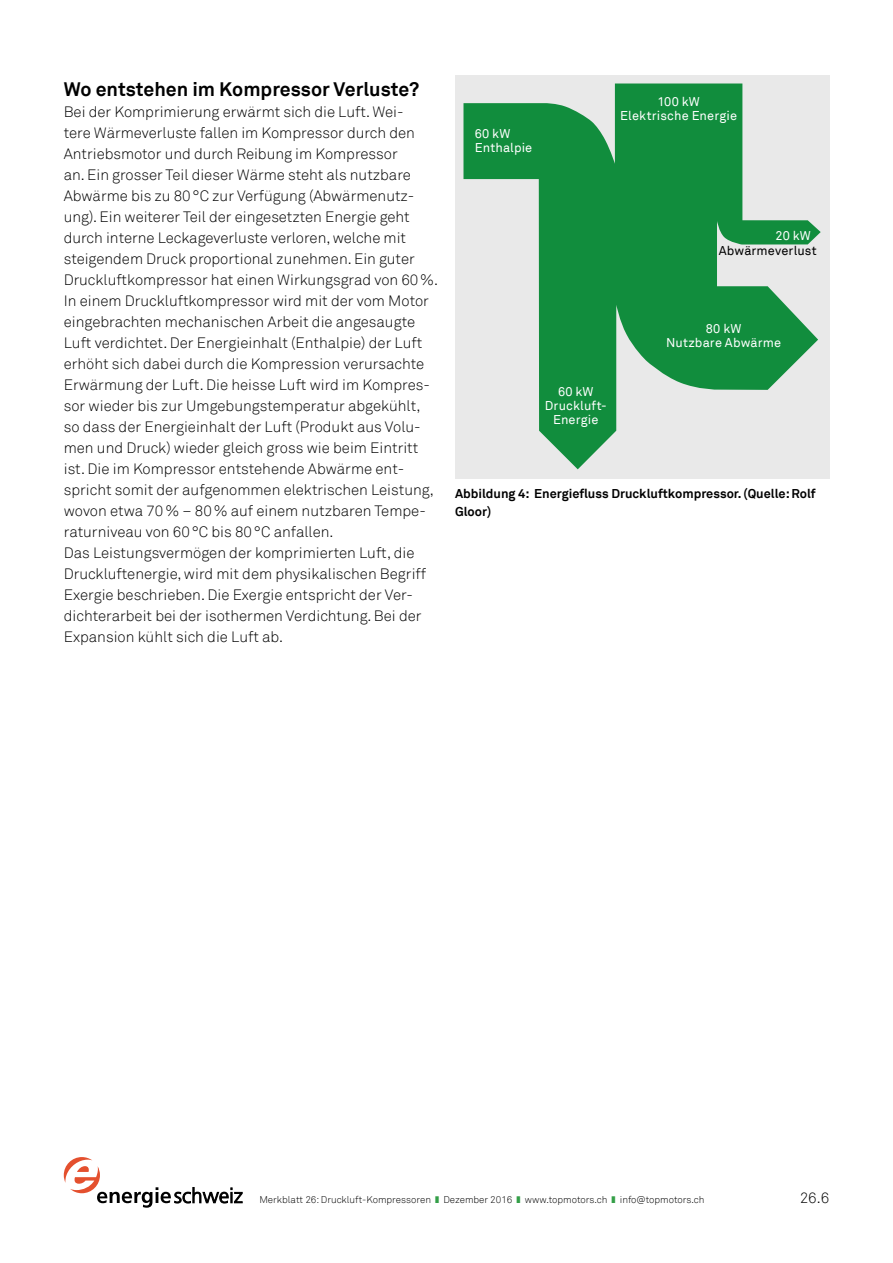
<style>
.page{position:relative;width:893px;height:1263px;background:#fff}
.page>*{position:absolute;margin:0;border:0;box-sizing:border-box;transform-origin:0 0}
.t1{font:700 19.5px "Akkurat";color:#000}
.t2{font:300 15px/21px "Akkurat";color:#000}
.t3{font:12.75px/14.1px "Akkurat";letter-spacing:.01em;color:#fff;text-align:center}
.t4{font:700 12.75px/18px "Akkurat";color:#000}
.t5{font:12.75px "Akkurat";letter-spacing:.01em;color:#000}
.t6{font:300 9.75px "Akkurat";color:#000}
</style>
<div class="page">
<svg style="left:64px;top:1157px;width:178px;height:51px"></svg>
<div style="left:455px;top:75px;width:374px;height:403px;background:#e9e9e9"></div>
<svg style="left:463px;top:84px;width:358px;height:385px;fill:#118d3d"></svg>
<h1 class="t1" style="left:64px;top:77px;width:357px">Wo entstehen im Kompressor Verluste?</h1>
<p class="t2" style="left:64px;top:102px;width:376px">Bei der Komprimierung erwärmt sich die Luft. Wei-<br>tere Wärmeverluste fallen im Kompressor durch den Antriebsmotor und durch Reibung im Kompressor<br>an. Ein grosser Teil dieser Wärme steht als nutzbare Abwärme bis zu 80°C zur Verfügung (Abwärmenutz&shy;ung). Ein weiterer Teil der eingesetzten Energie geht durch interne Leckageverluste verloren, welche mit steigendem Druck proportional zunehmen. Ein guter Druckluftkompressor hat einen Wirkungsgrad von 60%.<br>In einem Druckluftkompressor wird mit der vom Motor eingebrachten mechanischen Arbeit die angesaugte Luft verdichtet. Der Energieinhalt (Enthalpie) der Luft erhöht sich dabei durch die Kompression verursachte Erwärmung der Luft. Die heisse Luft wird im Kompres&shy;sor wieder bis zur Umgebungstemperatur abgekühlt, so dass der Energieinhalt der Luft (Produkt aus Volu&shy;men und Druck) wieder gleich gross wie beim Eintritt ist. Die im Kompressor entstehende Abwärme ent&shy;spricht somit der aufgenommen elektrischen Leistung, wovon etwa 70% – 80% auf einem nutzbaren Tempe&shy;raturniveau von 60°C bis 80°C anfallen.<br>Das Leistungsvermögen der komprimierten Luft, die Druckluftenergie, wird mit dem physikalischen Begriff Exergie beschrieben. Die Exergie entspricht der Ver&shy;dichterarbeit bei der isothermen Verdichtung. Bei der Expansion kühlt sich die Luft ab.</p>
<p class="t3" style="left:475px;top:126px;width:59px;text-align:left">60 kW<br>Enthalpie</p>
<p class="t3" style="left:620px;top:95px;width:118px">100 kW<br>Elektrische Energie</p>
<p class="t3" style="left:545px;top:384px;width:63px">60 kW<br>Druckluft-<br>Energie</p>
<p class="t3" style="left:775px;top:229px;width:37px">20 kW</p>
<p class="t5" style="left:719px;top:243px;width:100px">Abwärmeverlust</p>
<p class="t3" style="left:666px;top:321px;width:116px">80 kW<br>Nutzbare Abwärme</p>
<p class="t4" style="left:455px;top:484px;width:362px">Abbildung 4: Energiefluss Druckluftkompressor. (Quelle: Rolf<br>Gloor)</p>
<p class="t6" style="left:259px;top:1194px;width:173px">Merkblatt 26: Druckluft-Kompressoren</p>
<p class="t6" style="left:443px;top:1194px;width:71px">Dezember 2016</p>
<p class="t6" style="left:525px;top:1194px;width:84px">www.topmotors.ch</p>
<p class="t6" style="left:620px;top:1194px;width:86px">info@topmotors.ch</p>
<p class="t2" style="left:800px;top:1188px;width:31px">26.6</p>
</div>
